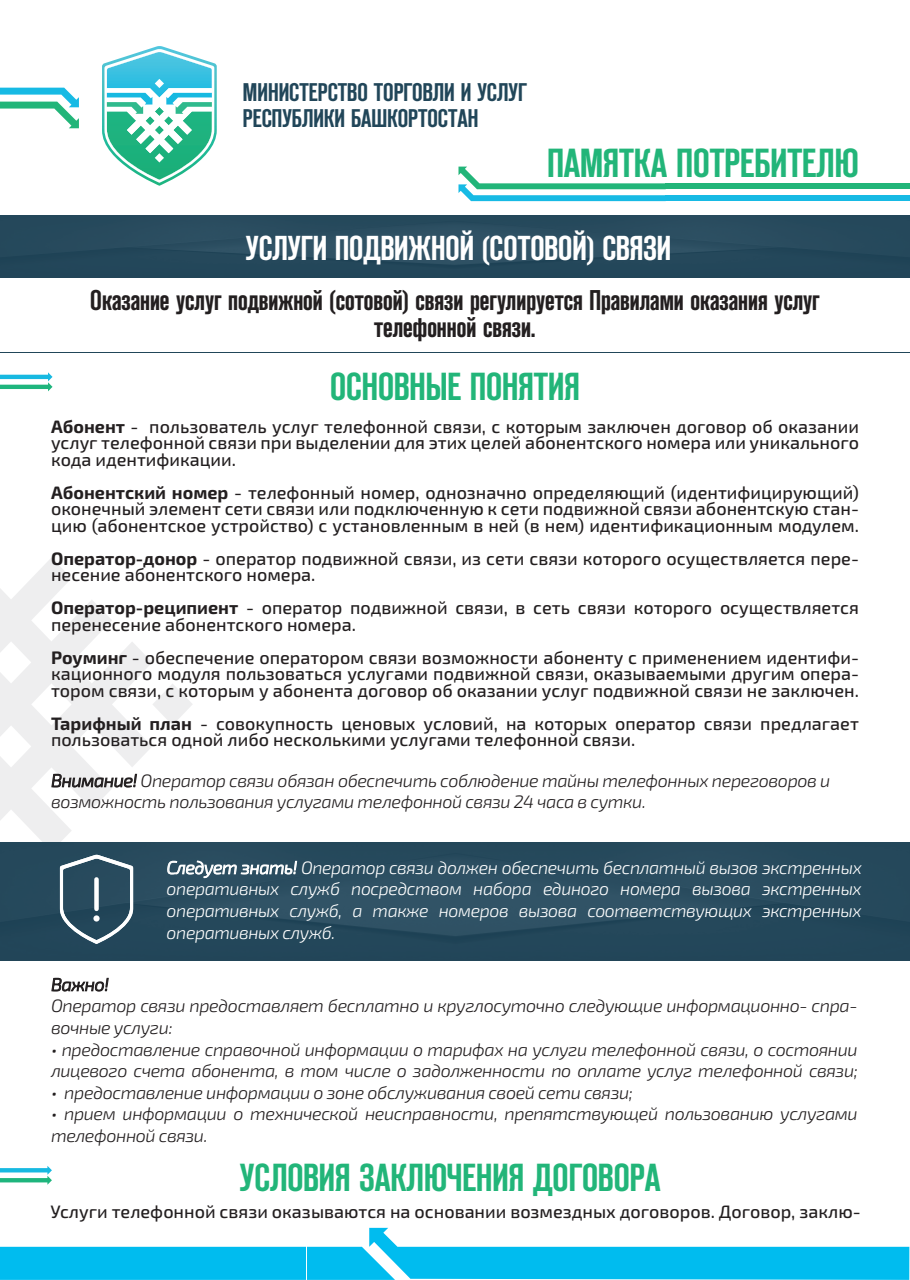
<style>
.page{position:relative;width:910px;height:1280px;background:#fff}
.page>*{position:absolute;margin:0;border:0;box-sizing:border-box;transform-origin:0 0}
.t1{font:40.5px "Reforma Grotesk Demi";color:#22b579}
.t2{font:39px "Reforma Grotesk Demi";color:#22b579}
.t3{font:34.5px "Reforma Grotesk Demi";color:#fff}
.t4{font:28.5px/27px "Reforma Grotesk Demi";color:#231f20;text-align:center}
.t5{font:25.5px/25.5px "Reforma Grotesk Demi";color:#214659}
.t6{font:500 18px/16.5px "Exo 2.0";color:#231f20;text-align:justify}
.t7{font:italic 300 18px/21.6px "Exo 2";letter-spacing:-.025em;color:#231f20}
.t8{font:italic 300 18px/21.6px "Exo 2";letter-spacing:-.025em;color:#fff;text-align:justify}
.s1{font-weight:700}
</style>
<div class="page">
<svg style="left:0;top:558px;width:192px;height:284px"></svg>
<svg style="left:458px;top:167px;width:208px;height:34px"></svg>
<div style="left:666px;top:183px;width:244px;height:6px;background:#22b579"></div>
<div style="left:666px;top:195px;width:244px;height:6px;background:#17bae4"></div>
<svg style="left:0;top:88px;width:79px;height:40px"></svg>
<div style="left:0;top:215px;width:910px;height:62px;background:#214659"></div>
<hr style="left:0;top:353px;width:910px;height:1px;background:#214659">
<div style="left:0;top:842px;width:910px;height:118px;background:#214659"></div>
<svg style="left:60px;top:855px;width:73px;height:89px"></svg>
<div style="left:94px;top:879px;width:5px;height:30px;background:#fff"></div>
<div style="left:93px;top:915px;width:7px;height:6px;background:#fff;border-radius:50%"></div>
<svg style="left:102px;top:46px;width:115px;height:140px"></svg>
<svg style="left:0;top:372px;width:53px;height:19px"></svg>
<svg style="left:0;top:1166px;width:52px;height:19px"></svg>
<svg style="left:51px;top:762px;width:86px;height:30px"></svg>
<svg style="left:51px;top:977px;width:58px;height:15px"></svg>
<svg style="left:0;top:1228px;width:909px;height:52px;fill:#00bcef"></svg>
<svg style="left:167px;top:860px;width:130px;height:20px"></svg>
<h3 class="t5" style="left:243px;top:80px;width:285px">МИНИСТЕРСТВО ТОРГОВЛИ И УСЛУГ<br>РЕСПУБЛИКИ БАШКОРТОСТАН</h3>
<h1 class="t1" style="left:547px;top:139px;width:313px">ПАМЯТКА ПОТРЕБИТЕЛЮ</h1>
<h3 class="t3" style="left:246px;top:228px;width:427px">УСЛУГИ ПОДВИЖНОЙ (СОТОВОЙ) СВЯЗИ</h3>
<h3 class="t4" style="left:90px;top:287px;width:731px">Оказание услуг подвижной (сотовой) связи регулируется Правилами оказания услуг телефонной связи.</h3>
<h2 class="t2" style="left:330px;top:364px;width:251px">ОСНОВНЫЕ ПОНЯТИЯ</h2>
<p class="t6" style="left:51px;top:418px;width:809px"><span class="s1">Абонент</span> - пользователь услуг телефонной связи, с которым заключен договор об оказании услуг телефонной связи при выделении для этих целей абонентского номера или уникального кода идентификации.</p>
<p class="t6" style="left:51px;top:484px;width:809px"><span class="s1">Абонентский номер</span> - телефонный номер, однозначно определяющий (идентифицирующий) оконечный элемент сети связи или подключенную к сети подвижной связи абонентскую стан&shy;цию (абонентское устройство) с установленным в ней (в нем) идентификационным модулем.</p>
<p class="t6" style="left:51px;top:550px;width:809px"><span class="s1">Оператор-донор</span> - оператор подвижной связи, из сети связи которого осуществляется пере&shy;несение абонентского номера.</p>
<p class="t6" style="left:51px;top:600px;width:809px"><span class="s1">Оператор-реципиент</span> - оператор подвижной связи, в сеть связи которого осуществляется перенесение абонентского номера.</p>
<p class="t6" style="left:51px;top:649px;width:809px"><span class="s1">Роуминг</span> - обеспечение оператором связи возможности абоненту с применением идентифи&shy;кационного модуля пользоваться услугами подвижной связи, оказываемыми другим опера&shy;тором связи, с которым у абонента договор об оказании услуг подвижной связи не заключен.</p>
<p class="t6" style="left:51px;top:715px;width:809px"><span class="s1">Тарифный план</span> - совокупность ценовых условий, на которых оператор связи предлагает пользоваться одной либо несколькими услугами телефонной связи.</p>
<p class="t7" style="left:51px;top:770px;width:781px">Внимание! Оператор связи обязан обеспечить соблюдение тайны телефонных переговоров и возможность пользования услугами телефонной связи 24 часа в сутки.</p>
<p class="t8" style="left:167px;top:857px;width:697px">Следует знать! Оператор связи должен обеспечить бесплатный вызов экстренных оперативных служб посредством набора единого номера вызова экстренных оперативных служб, а также номеров вызова соответствующих экстренных оперативных служб.</p>
<p class="t7" style="left:51px;top:974px;width:808px">Важно!<br>Оператор связи предоставляет бесплатно и круглосуточно следующие информационно- спра&shy;вочные услуги:</p>
<p class="t7" style="left:51px;top:1039px;width:808px">• предоставление справочной информации о тарифах на услуги телефонной связи, о состоянии лицевого счета абонента, в том числе о задолженности по оплате услуг телефонной связи;</p>
<p class="t7" style="left:51px;top:1082px;width:583px">• предоставление информации о зоне обслуживания своей сети связи;</p>
<p class="t7" style="left:51px;top:1104px;width:808px">• прием информации о технической неисправности, препятствующей пользованию услугами телефонной связи.</p>
<h2 class="t2" style="left:240px;top:1155px;width:422px">УСЛОВИЯ ЗАКЛЮЧЕНИЯ ДОГОВОРА</h2>
<p class="t6" style="left:51px;top:1204px;width:812px">Услуги телефонной связи оказываются на основании возмездных договоров. Договор, заклю-</p>
</div>
